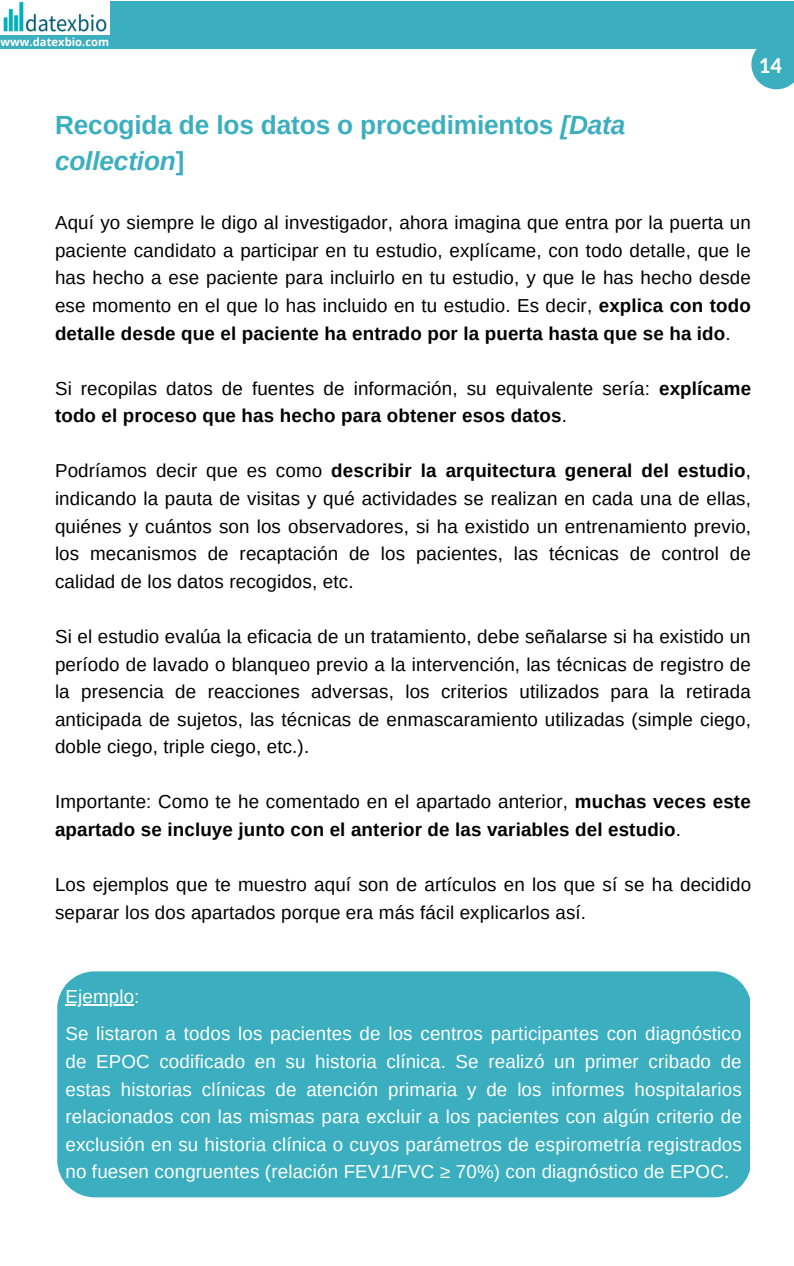
<style>
.page{position:relative;width:794px;height:1266px;background:#fff}
.page>*{position:absolute;margin:0;border:0;box-sizing:border-box;transform-origin:0 0}
.t1{font:700 26.25px/36.6px "Arimo";letter-spacing:-.005em;color:#3bafbf}
.t2{font:700 22.5px "Carlito";color:#fff}
.t3{font:18.75px/27.6px "Arimo";letter-spacing:.01em;color:#000;text-align:justify}
.t4{font:18.75px/27.6px "Arimo";letter-spacing:.01em;color:#fff}
.t5{font:700 18.75px/27.6px "Arimo";letter-spacing:.01em;color:#000}
.t6{font:700 11.25px "Open Sans";color:#fff}
.s1{font-style:italic}
.s2{font-weight:700}
.s3{font-weight:400}
</style>
<div class="page">
<svg style="left:751px;top:49px;width:42px;height:40px;background:#51b8c6"></svg>
<div style="left:0;top:1px;width:793px;height:48px;background:#3bafbf"></div>
<img style="left:0;top:1px;width:110px;height:33px">
<div style="left:57px;top:971px;width:692px;height:226px;background:#3bafbf"></div>
<hr style="left:65px;top:1004px;width:69px;height:2px;background:#fff">
<p class="t6" style="left:1px;top:34px;width:110px">www.datexbio.com</p>
<p class="t2" style="left:758px;top:56px;width:24px">14</p>
<h1 class="t1" style="left:55px;top:106px;width:571px">Recogida de los datos o procedimientos <span class="s1">[Data collection</span>]</h1>
<p class="t3" style="left:55px;top:209px;width:697px">Aquí yo siempre le digo al investigador, ahora imagina que entra por la puerta un paciente candidato a participar en tu estudio, explícame, con todo detalle, que le has hecho a ese paciente para incluirlo en tu estudio, y que le has hecho desde ese momento en el que lo has incluido en tu estudio. Es decir, <span class="s2">explica con todo detalle desde que el paciente ha entrado por la puerta hasta que se ha ido</span>.</p>
<p class="t3" style="left:55px;top:374px;width:697px">Si recopilas datos de fuentes de información, su equivalente sería: <span class="s2">explícame todo el proceso que has hecho para obtener esos datos</span>.</p>
<p class="t3" style="left:55px;top:457px;width:697px">Podríamos decir que es como <span class="s2">describir la arquitectura general del estudio</span>, indicando la pauta de visitas y qué actividades se realizan en cada una de ellas, quiénes y cuántos son los observadores, si ha existido un entrenamiento previo, los mecanismos de recaptación de los pacientes, las técnicas de control de calidad de los datos recogidos, etc.</p>
<p class="t3" style="left:55px;top:622px;width:697px">Si el estudio evalúa la eficacia de un tratamiento, debe señalarse si ha existido un período de lavado o blanqueo previo a la intervención, las técnicas de registro de la presencia de reacciones adversas, los criterios utilizados para la retirada anticipada de sujetos, las técnicas de enmascaramiento utilizadas (simple ciego, doble ciego, triple ciego, etc.).</p>
<p class="t5" style="left:55px;top:788px;width:697px"><span class="s3">Importante: Como te he comentado en el apartado anterior,</span> muchas veces este apartado se incluye junto con el anterior de las variables del estudio<span class="s3">.</span></p>
<p class="t3" style="left:55px;top:871px;width:697px">Los ejemplos que te muestro aquí son de artículos en los que sí se ha decidido separar los dos apartados porque era más fácil explicarlos así.</p>
<p class="t4" style="left:65px;top:978px;width:677px;line-height:37.1px">Ejemplo:<br>Se listaron a todos los pacientes de los centros participantes con diagnóstico</p>
<p class="t4" style="left:65px;top:1047px;width:677px;text-align:justify">de EPOC codificado en su historia clínica. Se realizó un primer cribado de estas historias clínicas de atención primaria y de los informes hospitalarios relacionados con las mismas para excluir a los pacientes con algún criterio de exclusión en su historia clínica o cuyos parámetros de espirometría registrados no fuesen congruentes (relación FEV1/FVC ≥ 70%) con diagnóstico de EPOC.</p>
</div>
